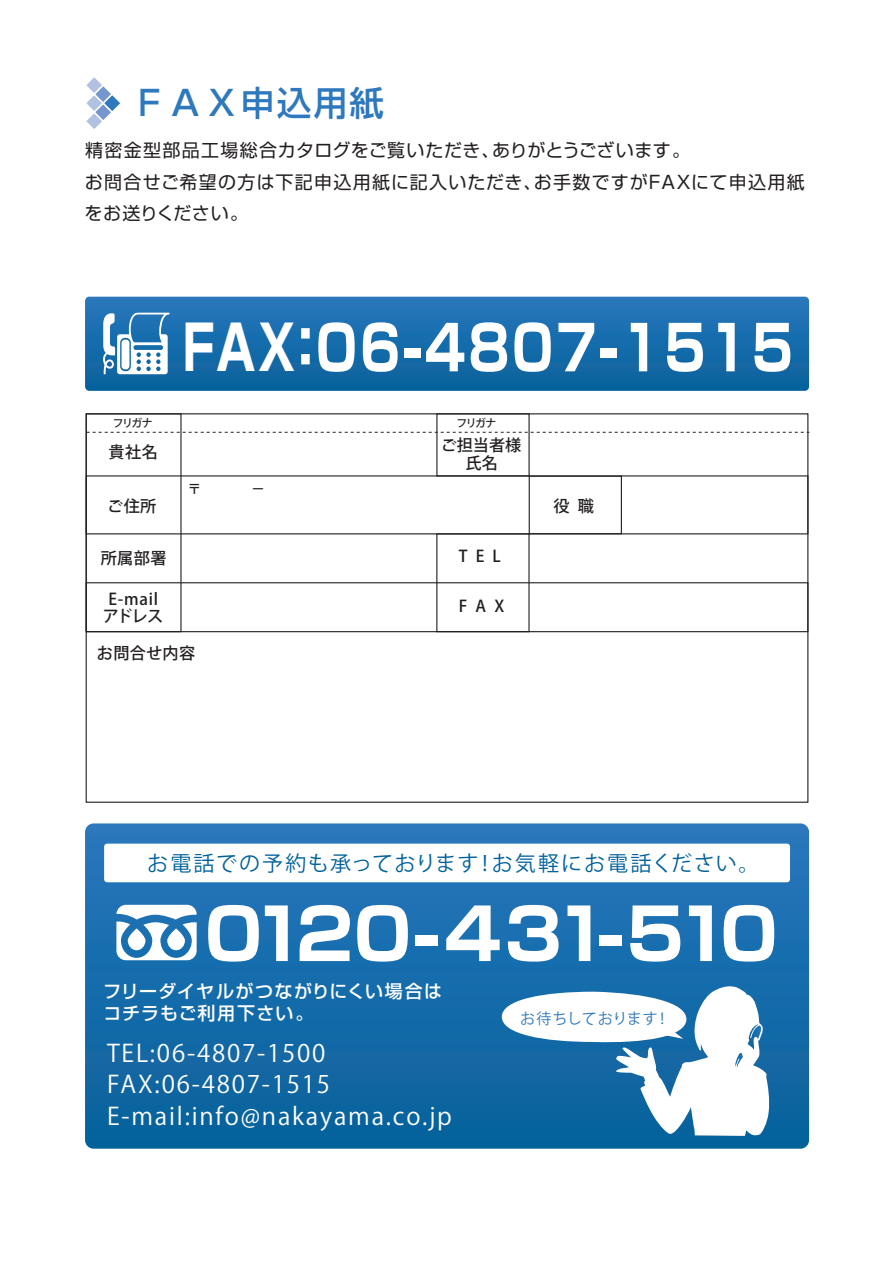
<style>
.page{position:relative;width:893px;height:1263px;background:#fff}
.page>*{position:absolute;margin:0;border:0;box-sizing:border-box;transform-origin:0 0}
.t1{font:700 70.5px "Shin Go Pro";letter-spacing:-.13em;color:#fff}
.t2{font:700 61.5px "Shin Go Pro";letter-spacing:.05em;color:#fff;scale:.74 1}
.t3{font:500 34.5px "Shin Go Pro";letter-spacing:.05em;color:#2e78bd}
.t4{font:24px/31.5px "Shin Go Pro De Bold 90 ms RKSJ H";letter-spacing:.075em;color:#fff}
.t5{font:21px "Shin Go Pro De Bold 90 ms RKSJ H";letter-spacing:.07em;color:#01619b}
.t6{font:18px/31.5px "Shin Go Pro";letter-spacing:.06em;color:#231f20}
.t7{font:500 18px/22.5px "Shin Go Pro";letter-spacing:.065em;color:#fff}
.t8{font:500 16.2px/17.1px "Koz Go Std";letter-spacing:.025em;color:#231f20;text-align:center}
.t9{font:15px "Shin Go Pro De Bold 90 ms RKSJ H";letter-spacing:.02em;color:#2e78bd}
.t10{font:500 10.8px "Koz Go Std";letter-spacing:-.135em;color:#231f20}
</style>
<div class="page">
<svg style="left:85px;top:823px;width:724px;height:326px;background:#186cab"></svg>
<div style="left:104px;top:844px;width:686px;height:38px;background:#fff;border-radius:3px"></div>
<div style="left:86px;top:582px;width:722px;height:50px;border:1px solid #231f20"></div>
<svg style="left:88px;top:432px;width:721px;height:1px"></svg>
<div style="left:86px;top:413px;width:96px;height:219px;border:1px solid #231f20"></div>
<div style="left:436px;top:413px;width:94px;height:63px;border:1px solid #231f20"></div>
<div style="left:529px;top:476px;width:93px;height:58px;border:1px solid #231f20"></div>
<div style="left:436px;top:533px;width:94px;height:99px;border:1px solid #231f20"></div>
<svg style="left:85px;top:297px;width:724px;height:94px;background:#176cab"></svg>
<svg style="left:103px;top:312px;width:67px;height:62px"></svg>
<div style="left:122px;top:340px;width:7px;height:29px;background:#fff;border-radius:3px"></div>
<svg style="left:86px;top:77px;width:34px;height:52px"></svg>
<svg style="left:502px;top:985px;width:268px;height:151px"></svg>
<svg style="left:116px;top:905px;width:81px;height:55px"></svg>
<h3 class="t3" style="left:132px;top:75px;width:253px">ＦＡＸ申込用紙</h3>
<p class="t6" style="left:85px;top:132px;width:722px">精密金型部品工場総合カタログをご覧いただき、ありがとうございます。<br>お問合せご希望の方は下記申込用紙に記入いただき、お手数ですがFAXにて申込用紙をお送りください。</p>
<p class="t10" style="left:113px;top:417px;width:42px">フリガナ</p>
<p class="t8" style="left:109px;top:444px;width:51px">貴社名</p>
<p class="t8" style="left:107px;top:498px;width:51px">ご住所</p>
<h2 class="t2" style="left:183px;top:299px;width:826px">FAX:06-4807-1515</h2>
<p class="t10" style="left:456px;top:417px;width:42px">フリガナ</p>
<p class="t8" style="left:441px;top:436px;width:82px;line-height:18.6px">ご担当者様氏名</p>
<p class="t8" style="left:553px;top:498px;width:42px">役職</p>
<p class="t8" style="left:101px;top:550px;width:67px">所属部署</p>
<p class="t8" style="left:459px;top:549px;width:43px">TEL</p>
<p class="t8" style="left:103px;top:591px;width:62px">E-mailアドレス</p>
<p class="t8" style="left:97px;top:645px;width:100px">お問合せ内容</p>
<p class="t8" style="left:459px;top:598px;width:47px">FAX</p>
<p class="t5" style="left:147px;top:851px;width:614px">お電話での予約も承っております！お気軽にお電話ください。</p>
<h1 class="t1" style="left:205px;top:878px;width:574px">0120-431-510</h1>
<p class="t7" style="left:103px;top:978px;width:341px">フリーダイヤルがつながりにくい場合はコチラもご利用下さい。</p>
<h3 class="t4" style="left:107px;top:1037px;width:346px">TEL:06-4807-1500<br>FAX:06-4807-1515<br>E-mail:info@nakayama.co.jp</h3>
<p class="t9" style="left:520px;top:1010px;width:151px">お待ちしております！</p>
</div>
